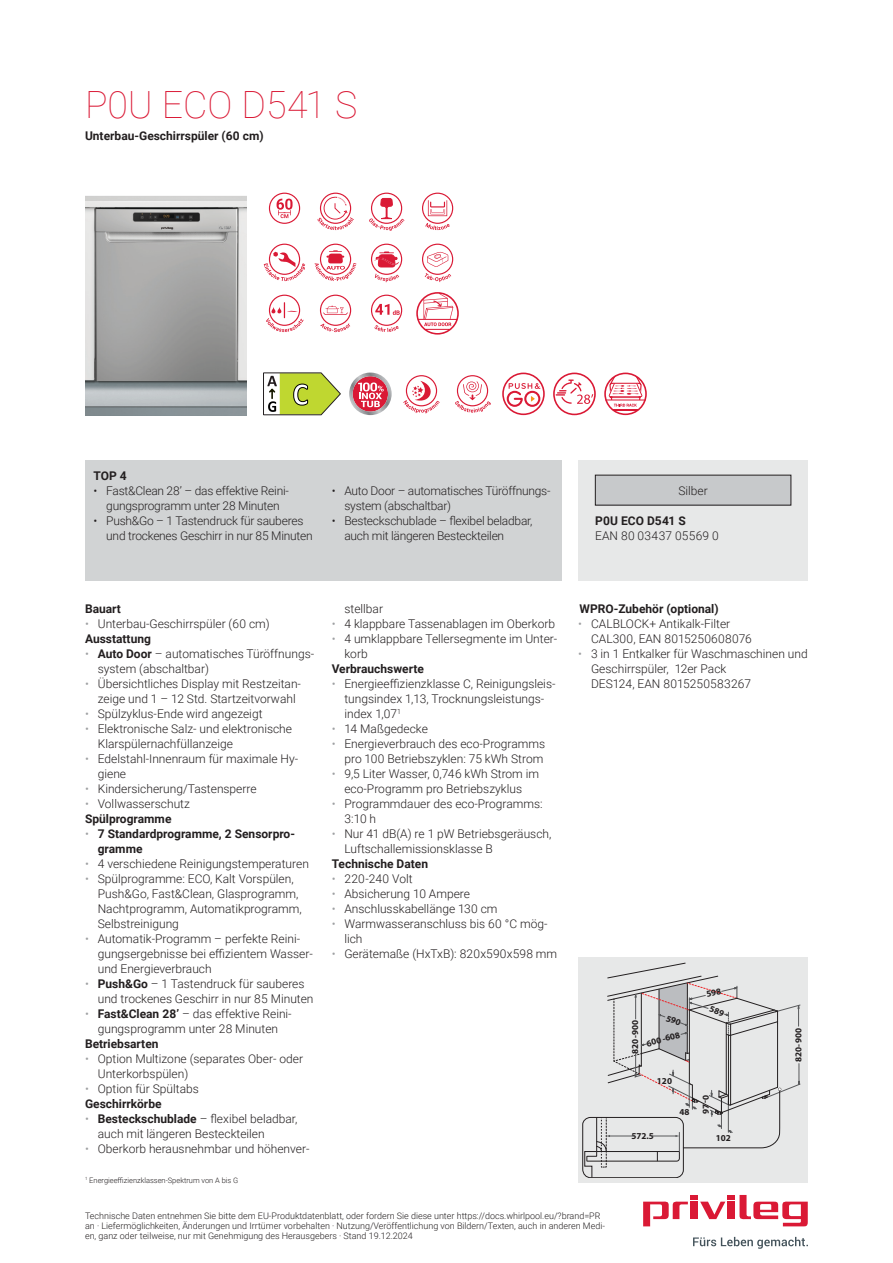
<style>
.page{position:relative;width:893px;height:1263px;background:#fff}
.page>*{position:absolute;margin:0;border:0;box-sizing:border-box;transform-origin:0 0}
.t1{font:100 37.5px "Roboto";color:#da1935}
.t2{font:300 12px/15px "Roboto";color:#231f20}
.t3{font:300 12px/15px "Roboto";letter-spacing:-.02em;color:#231f20}
.t4{font:700 12px/15px "Roboto";color:#231f20}
.t5{font:300 12px "Roboto";letter-spacing:.02em;color:#231f20}
.t6{font:700 9.15px "Myriad Pro";color:#231f20}
.t7{font:300 9px/9.8px "Roboto";color:#231f20}
.t8{font:300 7.5px "Roboto";color:#231f20}
.s1{color:#9ea0a2}
.s2{font-weight:700}
.s3{font-weight:300;color:#9ea0a2}
</style>
<div class="page">
<svg style="left:643px;top:1195px;width:165px;height:31px"></svg>
<div style="left:728px;top:1201px;width:7px;height:18px;background:#da1935"></div>
<div style="left:691px;top:1201px;width:7px;height:18px;background:#da1935"></div>
<svg style="left:693px;top:1237px;width:115px;height:12px"></svg>
<img style="left:85px;top:196px;width:161px;height:219px">
<svg style="left:268px;top:192px;width:33px;height:32px"></svg>
<svg style="left:263px;top:243px;width:42px;height:39px"></svg>
<svg style="left:266px;top:294px;width:38px;height:39px"></svg>
<svg style="left:317px;top:192px;width:37px;height:39px"></svg>
<svg style="left:314px;top:243px;width:43px;height:38px"></svg>
<svg style="left:319px;top:294px;width:33px;height:39px"></svg>
<svg style="left:369px;top:192px;width:36px;height:39px"></svg>
<svg style="left:371px;top:243px;width:32px;height:40px"></svg>
<svg style="left:371px;top:294px;width:32px;height:38px"></svg>
<svg style="left:422px;top:192px;width:32px;height:38px"></svg>
<svg style="left:422px;top:243px;width:32px;height:40px"></svg>
<svg style="left:416px;top:292px;width:43px;height:43px"></svg>
<svg style="left:263px;top:373px;width:78px;height:42px"></svg>
<svg style="left:349px;top:373px;width:43px;height:42px"></svg>
<svg style="left:403px;top:375px;width:37px;height:39px"></svg>
<svg style="left:455px;top:375px;width:36px;height:38px"></svg>
<svg style="left:502px;top:373px;width:43px;height:42px"></svg>
<svg style="left:553px;top:373px;width:43px;height:42px"></svg>
<svg style="left:604px;top:373px;width:43px;height:42px"></svg>
<div style="left:85px;top:460px;width:476px;height:120px;background:#d1d3d4"></div>
<div style="left:578px;top:460px;width:230px;height:120px;background:#e7e8e8"></div>
<div style="left:595px;top:475px;width:196px;height:30px;background:#c7c9cb"></div>
<div style="left:578px;top:958px;width:230px;height:225px;background:#e7e8e8"></div>
<svg style="left:583px;top:963px;width:217px;height:215px"></svg>
<h1 class="t1" style="left:85px;top:78px;width:274px">P0U ECO D541 S</h1>
<p class="t4" style="left:85px;top:128px;width:180px">Unterbau-Geschirrspüler (60 cm)</p>
<p class="t4" style="left:94px;top:467px;width:35px">TOP 4</p>
<p class="t3" style="left:94px;top:482px;width:197px;text-align:center">• Fast&amp;Clean 28’ – das effektive Reini&shy;gungsprogramm unter 28 Minuten</p>
<p class="t3" style="left:106px;top:512px;width:208px;text-indent:-13px">• Push&amp;Go – 1 Tastendruck für sauberes und trockenes Geschirr in nur 85 Minuten</p>
<p class="t3" style="left:344px;top:482px;width:208px;text-indent:-13px">• Auto Door – automatisches Türöffnungs&shy;system (abschaltbar)</p>
<p class="t3" style="left:344px;top:512px;width:190px;text-indent:-13px">• Besteckschublade – flexibel beladbar, auch mit längeren Besteckteilen</p>
<p class="t2" style="left:678px;top:482px;width:31px">Silber</p>
<p class="t4" style="left:595px;top:513px;width:92px">P0U ECO D541 S</p>
<p class="t5" style="left:595px;top:527px;width:125px">EAN 80 03437 05569 0</p>
<p class="t4" style="left:85px;top:601px;width:37px">Bauart</p>
<p class="t2" style="left:85px;top:616px;width:186px"><span class="s1">•</span> Unterbau-Geschirrspüler (60 cm)<br><span class="s2">Ausstattung</span></p>
<p class="t2" style="left:98px;top:646px;width:218px;text-indent:-13px"><span class="s1">•</span> <span class="s2">Auto Door</span> – automatisches Türöffnungs&shy;system (abschaltbar)</p>
<p class="t2" style="left:98px;top:676px;width:205px;text-indent:-13px"><span class="s1">•</span> Übersichtliches Display mit Restzeitan&shy;zeige und 1 – 12 Std. Startzeitvorwahl</p>
<p class="t2" style="left:85px;top:706px;width:179px"><span class="s1">•</span> Spülzyklus-Ende wird angezeigt</p>
<p class="t2" style="left:98px;top:721px;width:196px;text-indent:-13px"><span class="s1">•</span> Elektronische Salz- und elektronische<br>Klarspülernachfüllanzeige</p>
<p class="t2" style="left:98px;top:751px;width:202px;text-indent:-13px"><span class="s1">•</span> Edelstahl-Innenraum für maximale Hy&shy;giene</p>
<p class="t2" style="left:85px;top:781px;width:173px"><span class="s1">•</span> Kindersicherung/Tastensperre</p>
<p class="t2" style="left:85px;top:796px;width:106px"><span class="s1">•</span> Vollwasserschutz<br><span class="s2">Spülprogramme</span></p>
<p class="t4" style="left:98px;top:826px;width:199px;text-indent:-13px"><span class="s3">•</span> 7 Standardprogramme, 2 Sensorpro&shy;gramme</p>
<p class="t2" style="left:85px;top:856px;width:225px"><span class="s1">•</span> 4 verschiedene Reinigungstemperaturen</p>
<p class="t2" style="left:98px;top:871px;width:205px;text-indent:-13px"><span class="s1">•</span> Spülprogramme: ECO, Kalt Vorspülen, Push&amp;Go, Fast&amp;Clean, Glasprogramm, Nachtprogramm, Automatikprogramm, Selbstreinigung</p>
<p class="t2" style="left:98px;top:931px;width:217px;text-indent:-13px"><span class="s1">•</span> Automatik-Programm – perfekte Reini&shy;gungsergebnisse bei effizientem Wasser&shy;und Energieverbrauch</p>
<p class="t2" style="left:98px;top:976px;width:217px;text-indent:-13px"><span class="s1">•</span> <span class="s2">Push&amp;Go</span> – 1 Tastendruck für sauberes und trockenes Geschirr in nur 85 Minuten</p>
<p class="t2" style="left:85px;top:1006px;width:208px;text-align:center"><span class="s1">•</span> <span class="s2">Fast&amp;Clean 28’</span> – das effektive Reini&shy;gungsprogramm unter 28 Minuten</p>
<p class="t4" style="left:85px;top:1036px;width:75px">Betriebsarten</p>
<p class="t2" style="left:98px;top:1051px;width:207px;text-indent:-13px"><span class="s1">•</span> Option Multizone (separates Ober- oder<br>Unterkorbspülen)</p>
<p class="t2" style="left:85px;top:1081px;width:115px"><span class="s1">•</span> Option für Spültabs<br><span class="s2">Geschirrkörbe</span></p>
<p class="t2" style="left:98px;top:1111px;width:201px;text-indent:-13px"><span class="s1">•</span> <span class="s2">Besteckschublade</span> – flexibel beladbar, auch mit längeren Besteckteilen</p>
<p class="t2" style="left:85px;top:1141px;width:226px"><span class="s1">•</span> Oberkorb herausnehmbar und höhenver-</p>
<p class="t8" style="left:85px;top:1175px;width:155px"><sup>1</sup> Energieeffizienzklassen-Spektrum von A bis G</p>
<p class="t2" style="left:344px;top:601px;width:40px">stellbar</p>
<p class="t2" style="left:332px;top:616px;width:225px"><span class="s1">•</span> 4 klappbare Tassenablagen im Oberkorb</p>
<p class="t2" style="left:344px;top:631px;width:214px;text-indent:-13px"><span class="s1">•</span> 4 umklappbare Tellersegmente im Unter&shy;korb</p>
<p class="t4" style="left:332px;top:661px;width:94px">Verbrauchswerte</p>
<p class="t2" style="left:344px;top:676px;width:213px;text-indent:-13px"><span class="s1">•</span> Energieeffizienzklasse C, Reinigungsleis&shy;tungsindex 1,13, Trocknungsleistungs&shy;index 1,07<sup>1</sup></p>
<p class="t2" style="left:332px;top:721px;width:98px"><span class="s1">•</span> 14 Maßgedecke</p>
<p class="t2" style="left:332px;top:736px;width:215px;text-align:right"><span class="s1">•</span> Energieverbrauch des eco-Programms pro 100 Betriebszyklen: 75 kWh Strom</p>
<p class="t2" style="left:332px;top:766px;width:209px;text-align:center"><span class="s1">•</span> 9,5 Liter Wasser, 0,746 kWh Strom im eco-Programm pro Betriebszyklus</p>
<p class="t2" style="left:344px;top:796px;width:200px;text-indent:-13px"><span class="s1">•</span> Programmdauer des eco-Programms:<br>3:10 h</p>
<p class="t2" style="left:344px;top:826px;width:208px;text-indent:-13px"><span class="s1">•</span> Nur 41 dB(A) re 1 pW Betriebsgeräusch,<br>Luftschallemissionsklasse B</p>
<p class="t4" style="left:332px;top:856px;width:98px">Technische Daten</p>
<p class="t2" style="left:332px;top:871px;width:82px"><span class="s1">•</span> 220-240 Volt</p>
<p class="t2" style="left:332px;top:886px;width:140px"><span class="s1">•</span> Absicherung 10 Ampere</p>
<p class="t2" style="left:332px;top:901px;width:167px"><span class="s1">•</span> Anschlusskabellänge 130 cm</p>
<p class="t2" style="left:344px;top:916px;width:205px;text-indent:-13px"><span class="s1">•</span> Warmwasseranschluss bis 60 °C mög&shy;lich</p>
<p class="t2" style="left:332px;top:946px;width:227px"><span class="s1">•</span> Gerätemaße (HxTxB): 820x590x598 mm</p>
<p class="t4" style="left:579px;top:601px;width:141px">WPRO-Zubehör (optional)</p>
<p class="t2" style="left:591px;top:616px;width:162px;text-indent:-13px"><span class="s1">•</span> CALBLOCK+ Antikalk-Filter<br>CAL300, EAN 8015250608076</p>
<p class="t2" style="left:591px;top:646px;width:218px;text-indent:-13px"><span class="s1">•</span> 3 in 1 Entkalker für Waschmaschinen und<br>Geschirrspüler, 12er Pack<br>DES124, EAN 8015250583267</p>
<p class="t6" style="left:629px;top:1054px;width:36px;rotate:-90deg">820-900</p>
<p class="t6" style="left:645px;top:1037px;width:36px;rotate:-15deg">600 -608</p>
<p class="t6" style="left:657px;top:1075px;width:17px">120</p>
<p class="t6" style="left:631px;top:1130px;width:24px">572.5</p>
<p class="t6" style="left:679px;top:1106px;width:12px">48</p>
<p class="t6" style="left:700px;top:1114px;width:21px;rotate:-90deg">97 -0</p>
<p class="t6" style="left:716px;top:1132px;width:17px">102</p>
<p class="t6" style="left:792px;top:1062px;width:35px;rotate:-90deg">820-900</p>
<p class="t7" style="left:85px;top:1211px;width:521px">Technische Daten entnehmen Sie bitte dem EU-Produktdatenblatt, oder fordern Sie diese unter https://docs.whirlpool.eu/?brand=PR an · Liefermöglichkeiten, Änderungen und Irrtümer vorbehalten · Nutzung/Veröffentlichung von Bildern/Texten, auch in anderen Medi&shy;en, ganz oder teilweise, nur mit Genehmigung des Herausgebers · Stand 19.12.2024</p>
</div>
